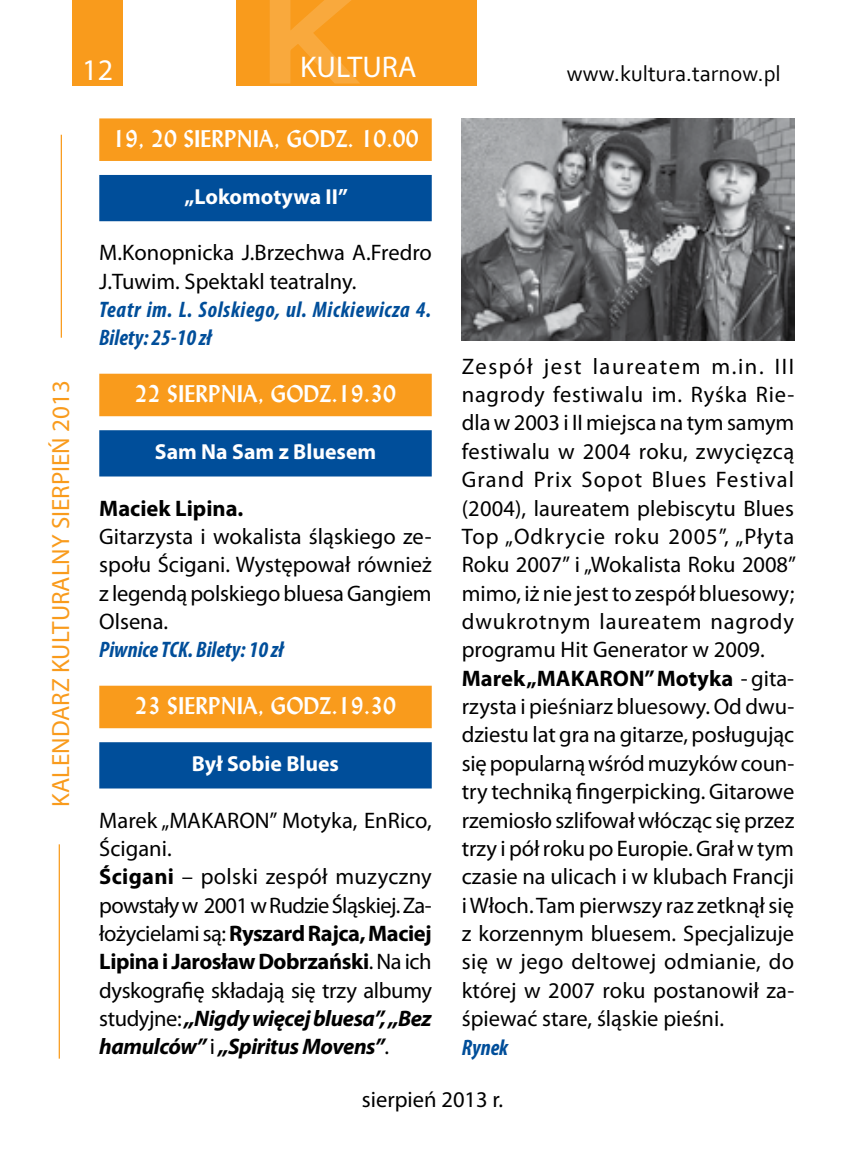
<style>
.page{position:relative;width:851px;height:1170px;background:#fff}
.page>*{position:absolute;margin:0;border:0;box-sizing:border-box;transform-origin:0 0}
.t1{font:30px "Myriad Pro";color:#fff}
.t2{font:25px "Myriad Pro";color:#f99b1c}
.t3{font:22.5px/28.2px "Myriad Pro";color:#000}
.t4{font:700 22.5px "Lydian PL";color:#fff}
.t5{font:italic 700 condensed 22.5px/28.2px "Myriad Pro";letter-spacing:.03em;color:#004e9a}
.t6{font:italic 700 condensed 22.5px "Myriad Pro";color:#004e9a}
.t7{font:22.5px "Corbel";color:#000}
.t8{font:700 22.5px "Myriad Pro";color:#000}
.t9{font:700 21.75px "Myriad Pro";color:#fff}
.s1{font-weight:700}
.s2{font-weight:700;font-style:italic}
</style>
<div class="page">
<div style="left:72px;top:0;width:51px;height:85px;background:#f99b1c"></div>
<div style="left:236px;top:0;width:240px;height:85px;background:#f99b1c"></div>
<svg style="left:267px;top:0;width:164px;height:86px"></svg>
<hr style="left:61px;top:135px;width:1px;height:203px;background:#f99b1c">
<hr style="left:59px;top:844px;width:1px;height:214px;background:#f99b1c">
<div style="left:99px;top:118px;width:332px;height:43px;background:#f99b1c"></div>
<div style="left:99px;top:175px;width:332px;height:46px;background:#004e9a"></div>
<div style="left:99px;top:373px;width:332px;height:43px;background:#f99b1c"></div>
<div style="left:99px;top:430px;width:332px;height:46px;background:#004e9a"></div>
<div style="left:99px;top:685px;width:332px;height:43px;background:#f99b1c"></div>
<div style="left:99px;top:742px;width:332px;height:46px;background:#004e9a"></div>
<img style="left:461px;top:118px;width:333px;height:222px">
<h1 class="t1" style="left:82px;top:51px;width:32px">12</h1>
<h1 class="t1" style="left:300px;top:48px;width:118px">KULTURA</h1>
<p class="t7" style="left:566px;top:59px;width:215px">www.kultura.tarnow.pl</p>
<p class="t2" style="left:45px;top:807px;width:428px;rotate:-90deg">KALENDARZ KULTURALNY SIERPIEŃ 2013</p>
<p class="t4" style="left:112px;top:124px;width:308px">19, 20 SIERPNIA, GODZ. 10.00</p>
<p class="t9" style="left:185px;top:182px;width:165px">„Lokomotywa II”</p>
<p class="t3" style="left:99px;top:238px;width:334px">M.Konopnicka J.Brzechwa A.Fredro<br>J.Tuwim. Spektakl teatralny.</p>
<p class="t5" style="left:99px;top:295px;width:333px">Teatr im. L. Solskiego, ul. Mickiewicza 4.<br>Bilety: 25-10 zł</p>
<p class="t4" style="left:135px;top:379px;width:262px">22 SIERPNIA, GODZ.19.30</p>
<p class="t9" style="left:155px;top:437px;width:223px">Sam Na Sam z Bluesem</p>
<p class="t8" style="left:99px;top:493px;width:146px">Maciek Lipina.</p>
<p class="t3" style="left:99px;top:522px;width:334px;text-align:justify">Gitarzysta i wokalista śląskiego ze&shy;społu Ścigani. Występował również z legendą polskiego bluesa Gangiem Olsena.</p>
<p class="t6" style="left:99px;top:635px;width:186px">Piwnice TCK. Bilety: 10 zł</p>
<p class="t4" style="left:135px;top:691px;width:262px">23 SIERPNIA, GODZ.19.30</p>
<p class="t9" style="left:192px;top:749px;width:149px">Był Sobie Blues</p>
<p class="t3" style="left:99px;top:805px;width:334px">Marek „MAKARON” Motyka, EnRico, Ścigani.<br><span class="s1">Ścigani</span> – polski zespół muzyczny powstały w 2001 w Rudzie Śląskiej. Za&shy;łożycielami są: <span class="s1">Ryszard Rajca, Maciej Lipina i Jarosław Dobrzański</span>. Na ich dyskografię składają się trzy albumy studyjne: <span class="s2">„Nigdy więcej bluesa”, „Bez hamulców”</span> i <span class="s2">„Spiritus Movens”</span>.</p>
<p class="t3" style="left:461px;top:351px;width:336px">Zespół jest laureatem m.in. III nagrody festiwalu im. Ryśka Rie&shy;dla w 2003 i II miejsca na tym samym festiwalu w 2004 roku, zwycięzcą Grand Prix Sopot Blues Festival (2004), laureatem plebiscytu Blues Top „Odkrycie roku 2005”, „Płyta Roku 2007” i „Wokalista Roku 2008” mimo, iż nie jest to zespół bluesowy; dwukrotnym laureatem nagrody programu Hit Generator w 2009.<br><span class="s1">Marek „MAKARON” Motyka</span> - gita&shy;rzysta i pieśniarz bluesowy. Od dwu&shy;dziestu lat gra na gitarze, posługując się popularną wśród muzyków coun&shy;try techniką fingerpicking. Gitarowe rzemiosło szlifował włócząc się przez trzy i pół roku po Europie. Grał w tym czasie na ulicach i w klubach Francji i Włoch. Tam pierwszy raz zetknął się z korzennym bluesem. Specjalizuje się w jego deltowej odmianie, do której w 2007 roku postanowił za&shy;śpiewać stare, śląskie pieśni.</p>
<p class="t6" style="left:461px;top:1032px;width:48px">Rynek</p>
<p class="t3" style="left:362px;top:1085px;width:143px">sierpień 2013 r.</p>
</div>
